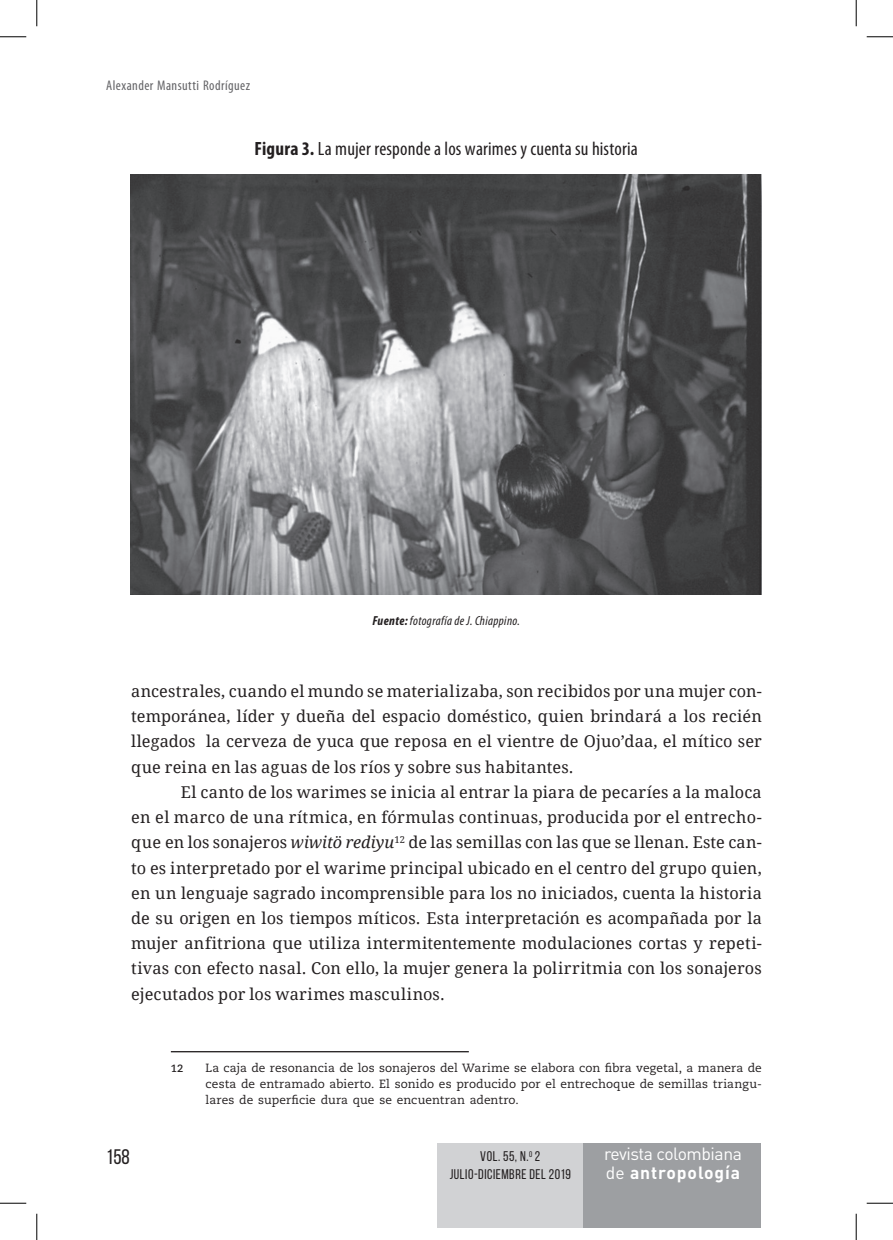
<style>
.page{position:relative;width:893px;height:1240px;background:#fff}
.page>*{position:absolute;margin:0;border:0;box-sizing:border-box;transform-origin:0 0}
.t1{font:21px "Bebas Neue";color:#231f20}
.t2{font:condensed 19.25px "Myriad Pro";letter-spacing:.01em;color:#231f20}
.t3{font:17.5px/19.2px "DIN Pro";letter-spacing:-.025em;color:#fff}
.t4{font:16.28px/25.2px "Droid Serif";letter-spacing:.01em;color:#231f20;text-align:justify}
.t5{font:14px "Bebas Neue";letter-spacing:.04em;color:#231f20}
.t6{font:condensed 14px "Myriad Pro";letter-spacing:.03em;color:#636366}
.t7{font:italic condensed 13.12px "Myriad Pro";letter-spacing:.025em;color:#231f20}
.t8{font:11.9px/15.8px "Caecilia LT Std";letter-spacing:.01em;color:#231f20;text-align:justify}
.t9{font:700 10.5px "Caecilia LT Std";color:#231f20}
.s1{font-weight:700}
.s2{font-style:italic}
</style>
<div class="page">
<div style="left:437px;top:1143px;width:146px;height:84px;background:#d1d2d4"></div>
<div style="left:583px;top:1143px;width:177px;height:84px;background:#9d9fa2"></div>
<hr style="left:171px;top:1050px;width:297px;height:2px;background:#231f20">
<img style="left:130px;top:174px;width:630px;height:420px">
<svg style="left:0;top:36px;width:26px;height:1px"></svg>
<svg style="left:866px;top:36px;width:26px;height:1px"></svg>
<svg style="left:0;top:1202px;width:26px;height:1px"></svg>
<svg style="left:866px;top:1202px;width:26px;height:1px"></svg>
<svg style="left:36px;top:0;width:1px;height:26px"></svg>
<svg style="left:36px;top:1213px;width:1px;height:26px"></svg>
<svg style="left:855px;top:0;width:1px;height:26px"></svg>
<svg style="left:855px;top:1213px;width:1px;height:26px"></svg>
<p class="t6" style="left:106px;top:77px;width:145px">Alexander Mansutti Rodríguez</p>
<p class="t2" style="left:254px;top:137px;width:385px"><span class="s1">Figura 3.</span> La mujer responde a los warimes y cuenta su historia</p>
<p class="t7" style="left:372px;top:612px;width:149px"><span class="s1">Fuente:</span> fotografía de J. Chiappino.</p>
<p class="t4" style="left:131px;top:678px;width:632px">ancestrales, cuando el mundo se materializaba, son recibidos por una mujer con&shy;temporánea, líder y dueña del espacio doméstico, quien brindará a los recién llegados la cerveza de yuca que reposa en el vientre de Ojuo’daa, el mítico ser que reina en las aguas de los ríos y sobre sus habitantes.</p>
<p class="t4" style="left:131px;top:779px;width:632px;text-indent:50px">El canto de los warimes se inicia al entrar la piara de pecaríes a la maloca en el marco de una rítmica, en fórmulas continuas, producida por el entrecho&shy;que en los sonajeros <span class="s2">wiwitö rediyu</span><sup>12</sup> de las semillas con las que se llenan. Este can&shy;to es interpretado por el warime principal ubicado en el centro del grupo quien, en un lenguaje sagrado incomprensible para los no iniciados, cuenta la historia de su origen en los tiempos míticos. Esta interpretación es acompañada por la mujer anfitriona que utiliza intermitentemente modulaciones cortas y repeti&shy;tivas con efecto nasal. Con ello, la mujer genera la polirritmia con los sonajeros ejecutados por los warimes masculinos.</p>
<p class="t1" style="left:106px;top:1145px;width:25px">158</p>
<p class="t9" style="left:171px;top:1062px;width:14px">12</p>
<p class="t8" style="left:205px;top:1060px;width:557px">La caja de resonancia de los sonajeros del Warime se elabora con fibra vegetal, a manera de cesta de entramado abierto. El sonido es producido por el entrechoque de semillas triangu&shy;lares de superficie dura que se encuentran adentro.</p>
<p class="t5" style="left:480px;top:1148px;width:61px">Vol. 55, N.<sup>0</sup> 2</p>
<p class="t3" style="left:604px;top:1143px;width:139px">revista colombiana de <span class="s1">antropología</span></p>
<p class="t5" style="left:449px;top:1165px;width:122px">JULIO-DICIEMBRE DEl 2019</p>
</div>
